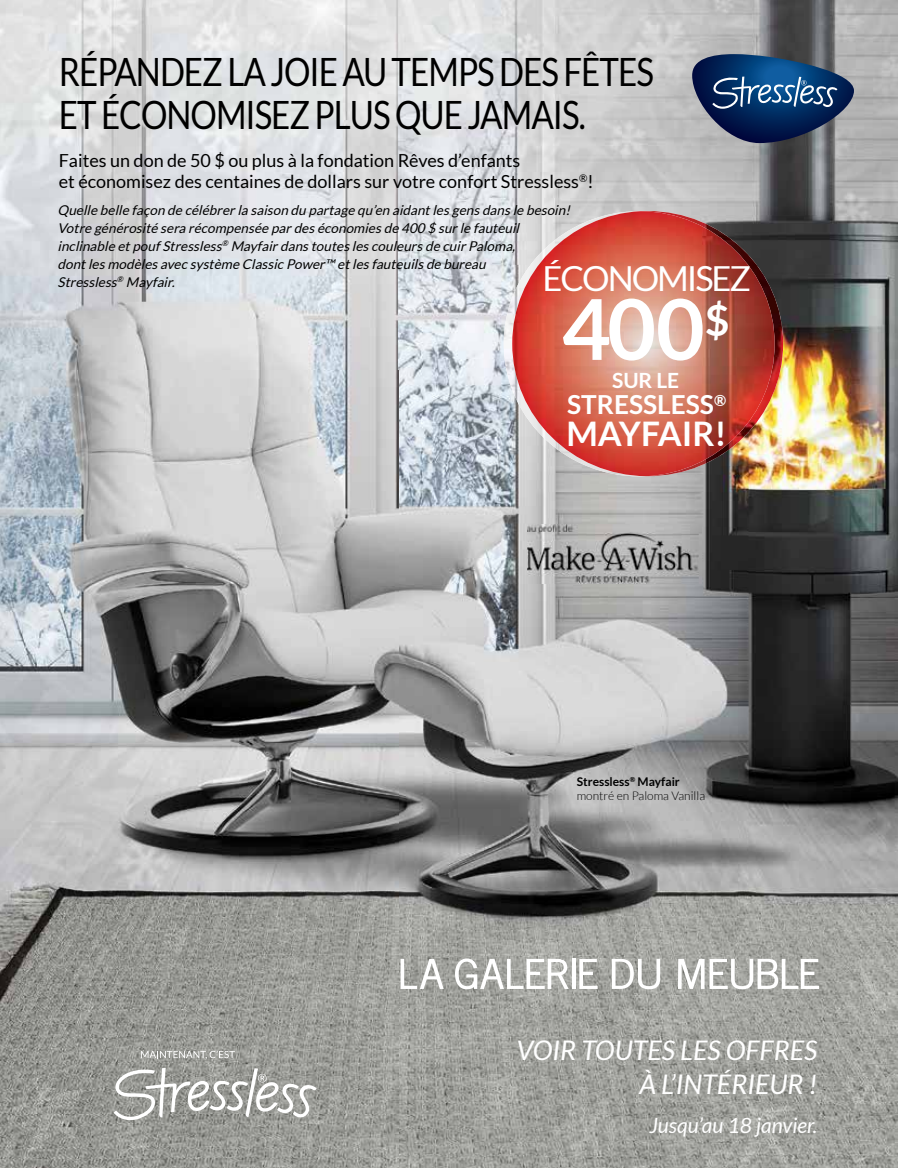
<style>
.page{position:relative;width:898px;height:1168px;background:#fff}
.page>*{position:absolute;margin:0;border:0;box-sizing:border-box;transform-origin:0 0}
.t1{font:700 83.85px "Lato";color:#fff}
.t2{font:39px/43.5px "Lato";letter-spacing:-.03em;color:#000;scale:.85 1}
.t3{font:34.5px "Lato";letter-spacing:-.06em;color:#fff}
.t4{font:700 33.9px "Lato";color:#fff}
.t5{font:italic 27px/33.6px "Lato";color:#fff;text-align:right}
.t6{font:700 26.25px "Lato";color:#fff}
.t7{font:italic 21px "Lato";color:#fff}
.t8{font:700 21px "Lato";color:#fff}
.t9{font:18px/21px "Lato";color:#000}
.t10{font:italic 13.5px/18px "Lato";color:#000}
.t11{font:300 12px/13.5px "Lato";color:#000}
.s1{font-weight:700}
</style>
<div class="page">
<img style="left:0;top:0;width:398px;height:1168px">
<img style="left:398px;top:0;width:500px;height:265px">
<img style="left:398px;top:265px;width:149px;height:903px">
<img style="left:748px;top:265px;width:150px;height:903px">
<img style="left:547px;top:476px;width:201px;height:692px">
<svg style="left:692px;top:54px;width:162px;height:89px;background:#39557a"></svg>
<img style="left:527px;top:524px;width:175px;height:59px">
<svg style="left:114px;top:1067px;width:203px;height:53px"></svg>
<svg style="left:141px;top:1050px;width:94px;height:9px"></svg>
<svg style="left:612px;top:959px;width:48px;height:30px"></svg>
<svg style="left:400px;top:959px;width:44px;height:30px"></svg>
<svg style="left:455px;top:958px;width:114px;height:31px"></svg>
<hr style="left:572px;top:959px;width:3px;height:30px;background:#fff">
<svg style="left:579px;top:959px;width:18px;height:30px"></svg>
<svg style="left:678px;top:959px;width:141px;height:30px"></svg>
<img style="left:504px;top:211px;width:8px;height:265px">
<img style="left:774px;top:211px;width:9px;height:265px">
<img style="left:512px;top:211px;width:262px;height:265px">
<h2 class="t2" style="left:59px;top:50px;width:702px">RÉPANDEZ LA JOIE AU TEMPS DES FÊTES<br>ET ÉCONOMISEZ PLUS QUE JAMAIS.</h2>
<h3 class="t9" style="left:59px;top:150px;width:536px">Faites un don de 50 $ ou plus à la fondation Rêves d’enfants<br>et économisez des centaines de dollars sur votre confort Stressless<sup>®</sup>!</h3>
<p class="t10" style="left:58px;top:201px;width:517px">Quelle belle façon de célébrerla saison du partage qu’en aidantlesgensdansle besoin!<br>Votre générosité sera récompensée pardeséconomiesde 400 $ surle fauteuil inclinable etpoufStressless<sup>®</sup> Mayfairdanstouteslescouleursde cuirPaloma, dontlesmodèlesavec système Classic Power™ etlesfauteuilsde bureau<br>Stressless<sup>®</sup> Mayfair.</p>
<h3 class="t3" style="left:543px;top:260px;width:210px">ÉCONOMISEZ</h3>
<h1 class="t1" style="left:562px;top:281px;width:169px">400<sup>$</sup></h1>
<h3 class="t8" style="left:612px;top:369px;width:69px">SUR LE</h3>
<h3 class="t6" style="left:567px;top:390px;width:161px">STRESSLESS<sup>®</sup></h3>
<h3 class="t4" style="left:566px;top:414px;width:162px">MAYFAIR!</h3>
<p class="t11" style="left:577px;top:775px;width:130px"><span class="s1">Stressless</span><sup>®</sup> <span class="s1">Mayfair </span>montré en Paloma Vanilla</p>
<h3 class="t5" style="left:516px;top:1034px;width:302px">VOIR TOUTES LES OFFRES<br>À L’INTÉRIEUR !</h3>
<h3 class="t7" style="left:649px;top:1114px;width:170px">Jusqu’au 18 janvier.</h3>
</div>
